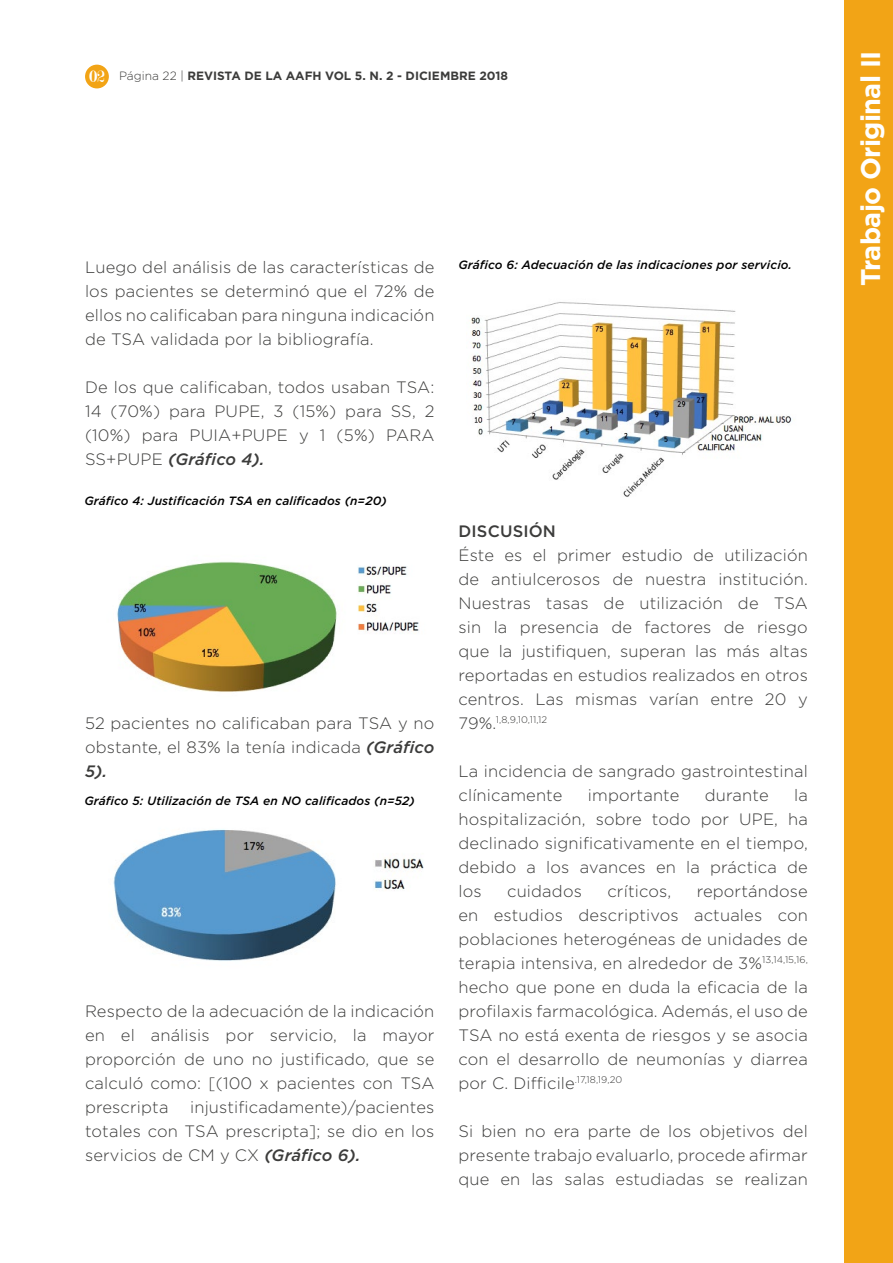
<style>
.page{position:relative;width:893px;height:1263px;background:#fff}
.page>*{position:absolute;margin:0;border:0;box-sizing:border-box;transform-origin:0 0}
.t1{font:700 27px "Gotham";letter-spacing:-.025em;color:#fff}
.t2{font:18px "Modern";color:#fff}
.t3{font:300 16.5px/24px "Gotham";letter-spacing:.01em;color:#3c3c3b;text-align:justify}
.t4{font:500 16.5px "Gotham";letter-spacing:.01em;color:#3c3c3b}
.t5{font:italic 500 12px "Gotham";letter-spacing:.01em;color:#000}
.t6{font:700 12px "Gotham";color:#3c3c3b}
.t7{font:300 9.6px "Gotham";color:#3c3c3b}
.s1{font-weight:300}
.s2{font-weight:500;font-style:italic}
.s3{font-size:16.5px}
</style>
<div class="page">
<div style="left:85px;top:65px;width:24px;height:23px;background:#f2a416;border-radius:50%"></div>
<div style="left:844px;top:0;width:49px;height:1263px;background:#f2a416"></div>
<img style="left:117px;top:561px;width:302px;height:131px">
<img style="left:113px;top:829px;width:311px;height:132px">
<img style="left:471px;top:302px;width:321px;height:195px">
<p class="t2" style="left:89px;top:67px;width:17px">02</p>
<p class="t6" style="left:119px;top:68px;width:391px"><span class="s1">Página 22 |</span> REVISTA DE LA AAFH VOL 5. N. 2 - DICIEMBRE 2018</p>
<p class="t3" style="left:85px;top:254px;width:351px">Luego del análisis de las características de los pacientes se determinó que el 72% de ellos no calificaban para ninguna indicación de TSA validada por la bibliografía.</p>
<p class="t3" style="left:85px;top:374px;width:351px">De los que calificaban, todos usaban TSA:<br>14 (70%) para PUPE, 3 (15%) para SS, 2 (10%) para PUIA+PUPE y 1 (5%) PARA SS+PUPE <span class="s2">(Gráfico 4).</span></p>
<p class="t5" style="left:84px;top:492px;width:304px">Gráfico 4: Justificación TSA en calificados (n=20)</p>
<p class="t3" style="left:85px;top:710px;width:351px">52 pacientes no calificaban para TSA y no obstante, el 83% la tenía indicada <span class="s2">(Gráfico 5).</span></p>
<p class="t5" style="left:84px;top:793px;width:332px">Gráfico 5: Utilización de TSA en NO calificados (n=52)</p>
<p class="t3" style="left:85px;top:998px;width:351px">Respecto de la adecuación de la indicación en el análisis por servicio, la mayor proporción de uno no justificado, que se calculó como: [(100 x pacientes con TSA prescripta</p>
<p class="t3" style="left:85px;top:1094px;width:351px;text-indent:105px">injustificadamente)/pacientes totales con TSA prescripta]; se dio en los servicios de CM y CX <span class="s2">(Gráfico 6).</span></p>
<p class="t5" style="left:458px;top:257px;width:335px">Gráfico 6: Adecuación de las indicaciones por servicio.</p>
<p class="t4" style="left:458px;top:520px;width:99px">DISCUSIÓN</p>
<p class="t3" style="left:458px;top:542px;width:351px">Éste es el primer estudio de utilización de antiulcerosos de nuestra institución.<br>Nuestras tasas de utilización de TSA sin la presencia de factores de riesgo que la justifiquen, superan las más altas reportadas en estudios realizados en otros centros. Las mismas varían entre 20 y</p>
<p class="t7" style="left:458px;top:714px;width:90px"><span class="s3">79%.</span>1,8,9,10,11,12</p>
<p class="t3" style="left:458px;top:758px;width:351px">La incidencia de sangrado gastrointestinal clínicamente</p>
<p class="t3" style="left:458px;top:782px;width:351px;text-indent:336px">la hospitalización, sobre todo por UPE, ha declinado significativamente en el tiempo, debido a los avances en la práctica de los</p>
<p class="t3" style="left:588px;top:782px;width:93px">importante</p>
<p class="t3" style="left:705px;top:782px;width:65px">durante</p>
<p class="t3" style="left:458px;top:878px;width:351px;text-indent:238px">reportándose en estudios descriptivos actuales con poblaciones heterogéneas de unidades de terapia intensiva, en alrededor de 3%<sup>13,14,15,16, </sup>hecho que pone en duda la eficacia de la profilaxis farmacológica. Además, el uso de TSA no está exenta de riesgos y se asocia con el desarrollo de neumonías y diarrea por C. Difficile<sup>.17,18,19,20</sup></p>
<p class="t3" style="left:458px;top:1118px;width:351px">Si bien no era parte de los objetivos del presente trabajo evaluarlo, procede afirmar que en las salas estudiadas se realizan</p>
<p class="t3" style="left:507px;top:878px;width:76px">cuidados</p>
<p class="t3" style="left:607px;top:878px;width:65px">críticos,</p>
<h1 class="t1" style="left:853px;top:286px;width:236px;rotate:-90deg">Trabajo Original II</h1>
</div>
